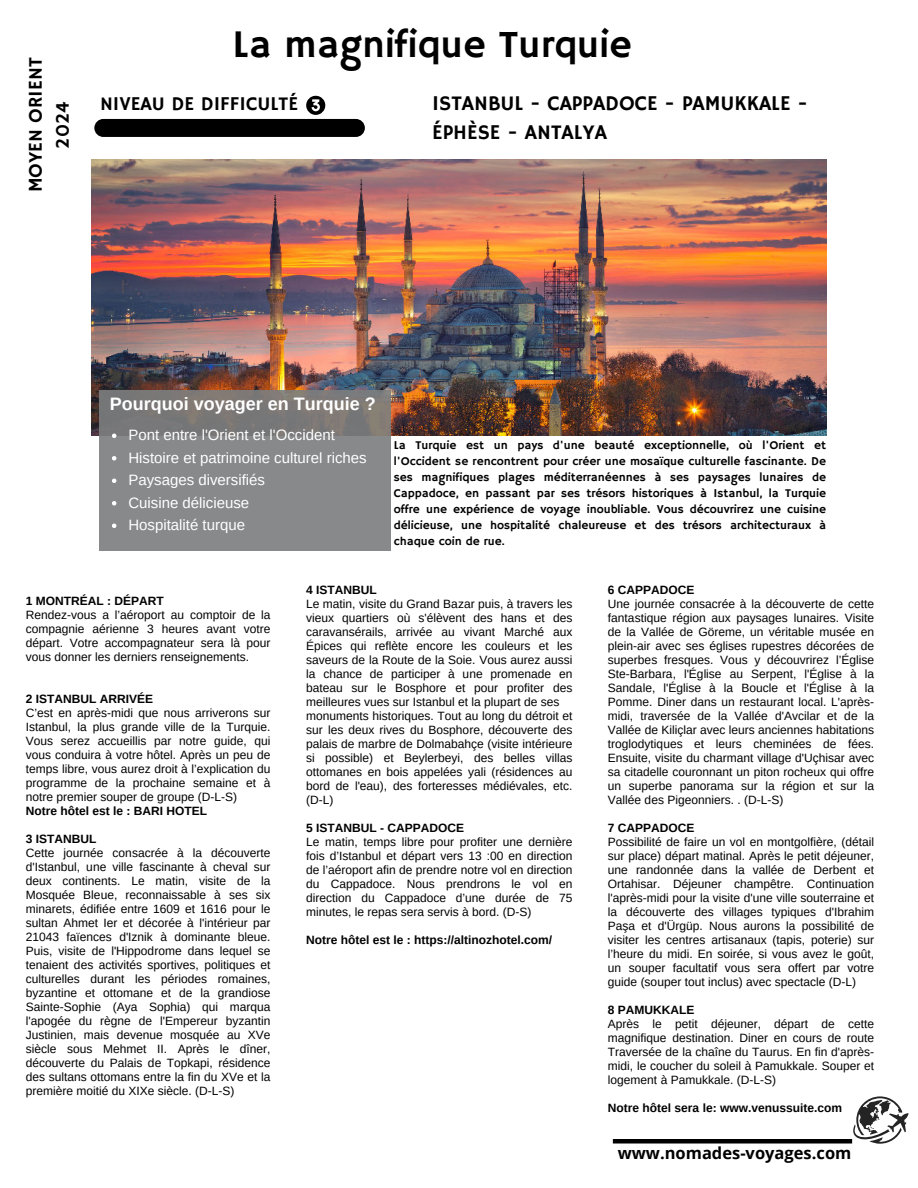
<style>
.page{position:relative;width:918px;height:1188px;background:#fff}
.page>*{position:absolute;margin:0;border:0;box-sizing:border-box;transform-origin:0 0}
.t1{font:39px "Hammersmith One";color:#000}
.t2{font:21px/29.2px "Hammersmith One";color:#000}
.t3{font:19.5px/27px "Hammersmith One";color:#000;text-align:center}
.t4{font:700 18px "Arimo";color:#fff}
.t5{font:700 16.5px "Open Sans";color:#000}
.t6{font:15px/22.5px "Arimo";color:#fff}
.t7{font:12px/14px "Arimo";color:#000;text-align:justify}
.t8{font:12px/16px "Hammersmith One";color:#000;text-align:justify}
.t9{font:700 12px "Arimo";color:#000}
</style>
<div class="page">
<div style="left:94px;top:119px;width:271px;height:18px;background:#000;border-radius:9px"></div>
<img style="left:92px;top:160px;width:734px;height:275px">
<div style="left:100px;top:390px;width:291px;height:160px;background:linear-gradient(to bottom,#7d7a79,#8a8e90)"></div>
<svg style="left:852px;top:1096px;width:57px;height:48px"></svg>
<div style="left:613px;top:1139px;width:239px;height:5px;background:#000"></div>
<svg style="left:306px;top:96px;width:19px;height:19px"></svg>
<svg style="left:112px;top:434px;width:4px;height:4px"></svg>
<svg style="left:112px;top:456px;width:4px;height:5px"></svg>
<svg style="left:112px;top:479px;width:4px;height:4px"></svg>
<svg style="left:112px;top:501px;width:4px;height:5px"></svg>
<svg style="left:112px;top:524px;width:4px;height:4px"></svg>
<h3 class="t3" style="left:23px;top:192px;width:136px;rotate:-90deg">MOYEN ORIENT<br>2024</h3>
<h1 class="t1" style="left:232px;top:22px;width:401px">La magnifique Turquie</h1>
<h2 class="t2" style="left:432px;top:90px;width:377px">ISTANBUL - CAPPADOCE - PAMUKKALE -<br>ÉPHÈSE - ANTALYA</h2>
<h3 class="t3" style="left:100px;top:91px;width:200px">NIVEAU DE DIFFICULTÉ</h3>
<h3 class="t4" style="left:110px;top:391px;width:268px">Pourquoi voyager en Turquie ?</h3>
<p class="t6" style="left:128px;top:424px;width:240px">Pont entre l'Orient et l'Occident<br>Histoire et patrimoine culturel riches<br>Paysages diversifiés<br>Cuisine délicieuse<br>Hospitalité turque</p>
<p class="t8" style="left:394px;top:438px;width:434px">La Turquie est un pays d'une beauté exceptionnelle, où l'Orient et l'Occident se rencontrent pour créer une mosaïque culturelle fascinante. De ses magnifiques plages méditerranéennes à ses paysages lunaires de Cappadoce, en passant par ses trésors historiques à Istanbul, la Turquie offre une expérience de voyage inoubliable. Vous découvrirez une cuisine délicieuse, une hospitalité chaleureuse et des trésors architecturaux à chaque coin de rue.</p>
<p class="t9" style="left:26px;top:593px;width:140px">1 MONTRÉAL : DÉPART</p>
<p class="t7" style="left:26px;top:608px;width:246px">Rendez-vous a l’aéroport au comptoir de la compagnie aérienne 3 heures avant votre départ. Votre accompagnateur sera là pour vous donner les derniers renseignements.</p>
<p class="t9" style="left:26px;top:691px;width:129px">2 ISTANBUL ARRIVÉE</p>
<p class="t7" style="left:26px;top:706px;width:246px">C’est en après-midi que nous arriverons sur Istanbul, la plus grande ville de la Turquie.<br>Vous serez accueillis par notre guide, qui vous conduira à votre hôtel. Après un peu de temps libre, vous aurez droit à l’explication du programme de la prochaine semaine et à notre premier souper de groupe (D-L-S)</p>
<p class="t9" style="left:26px;top:803px;width:183px">Notre hôtel est le : BARI HOTEL</p>
<p class="t9" style="left:26px;top:831px;width:72px">3 ISTANBUL</p>
<p class="t7" style="left:26px;top:846px;width:246px">Cette journée consacrée à la découverte d'Istanbul, une ville fascinante à cheval sur deux continents. Le matin, visite de la Mosquée Bleue, reconnaissable à ses six minarets, édifiée entre 1609 et 1616 pour le sultan Ahmet Ier et décorée à l'intérieur par 21043 faïences d'Iznik à dominante bleue.<br>Puis, visite de l'Hippodrome dans lequel se tenaient des activités sportives, politiques et culturelles durant les périodes romaines, byzantine et ottomane et de la grandiose Sainte-Sophie (Aya Sophia) qui marqua l'apogée du règne de l'Empereur byzantin Justinien, mais devenue mosquée au XVe siècle sous Mehmet II. Après le dîner, découverte du Palais de Topkapi, résidence des sultans ottomans entre la fin du XVe et la première moitié du XIXe siècle. (D-L-S)</p>
<p class="t9" style="left:306px;top:581px;width:72px">4 ISTANBUL</p>
<p class="t7" style="left:306px;top:597px;width:268px;text-align:left">Le matin, visite du Grand Bazar puis, à travers les vieux quartiers où s'élèvent des hans et des caravansérails, arrivée au vivant Marché aux Épices qui reflète encore les couleurs et les saveurs de la Route de la Soie. Vous aurez aussi la chance de participer à une promenade en bateau sur le Bosphore et pour profiter des meilleures vues sur Istanbul et la plupart de ses monuments historiques. Tout au long du détroit et sur les deux rives du Bosphore, découverte des palais de marbre de Dolmabahçe (visite intérieure si possible) et Beylerbeyi, des belles villas ottomanes en bois appelées yali (résidences au bord de l'eau), des forteresses médiévales, etc. (D-L)</p>
<p class="t9" style="left:306px;top:819px;width:160px">5 ISTANBUL - CAPPADOCE</p>
<p class="t7" style="left:306px;top:835px;width:268px">Le matin, temps libre pour profiter une dernière fois d’Istanbul et départ vers 13 :00 en direction de l’aéroport afin de prendre notre vol en direction du Cappadoce. Nous prendrons le vol en direction du Cappadoce d’une durée de 75 minutes, le repas sera servis à bord. (D-S)</p>
<p class="t9" style="left:306px;top:931px;width:248px">Notre hôtel est le : https://altinozhotel.com/</p>
<p class="t9" style="left:608px;top:581px;width:88px">6 CAPPADOCE</p>
<p class="t7" style="left:608px;top:597px;width:268px">Une journée consacrée à la découverte de cette fantastique région aux paysages lunaires. Visite de la Vallée de Göreme, un véritable musée en plein-air avec ses églises rupestres décorées de superbes fresques. Vous y découvrirez l’Église Ste-Barbara, l'Église au Serpent, l'Église à la Sandale, l'Église à la Boucle et l'Église à la Pomme. Diner dans un restaurant local. L'après&shy;midi, traversée de la Vallée d'Avcilar et de la Vallée de Kiliçlar avec leurs anciennes habitations troglodytiques et leurs cheminées de fées.<br>Ensuite, visite du charmant village d'Uçhisar avec sa citadelle couronnant un piton rocheux qui offre un superbe panorama sur la région et sur la Vallée des Pigeonniers. . (D-L-S)</p>
<p class="t9" style="left:608px;top:819px;width:88px">7 CAPPADOCE</p>
<p class="t7" style="left:608px;top:835px;width:268px">Possibilité de faire un vol en montgolfière, (détail sur place) départ matinal. Après le petit déjeuner, une randonnée dans la vallée de Derbent et Ortahisar. Déjeuner champêtre. Continuation l'après-midi pour la visite d'une ville souterraine et la découverte des villages typiques d'Ibrahim Paşa et d'Ürgüp. Nous aurons la possibilité de visiter les centres artisanaux (tapis, poterie) sur l’heure du midi. En soirée, si vous avez le goût, un souper facultatif vous sera offert par votre guide (souper tout inclus) avec spectacle (D-L)</p>
<p class="t9" style="left:608px;top:1001px;width:88px">8 PAMUKKALE</p>
<p class="t7" style="left:608px;top:1017px;width:268px">Après le petit déjeuner, départ de cette magnifique destination. Diner en cours de route Traversée de la chaîne du Taurus. En fin d'après&shy;midi, le coucher du soleil à Pamukkale. Souper et logement à Pamukkale. (D-L-S)</p>
<p class="t9" style="left:608px;top:1099px;width:236px">Notre hôtel sera le: www.venussuite.com</p>
<h3 class="t5" style="left:618px;top:1141px;width:235px">www.nomades-voyages.com</h3>
</div>
